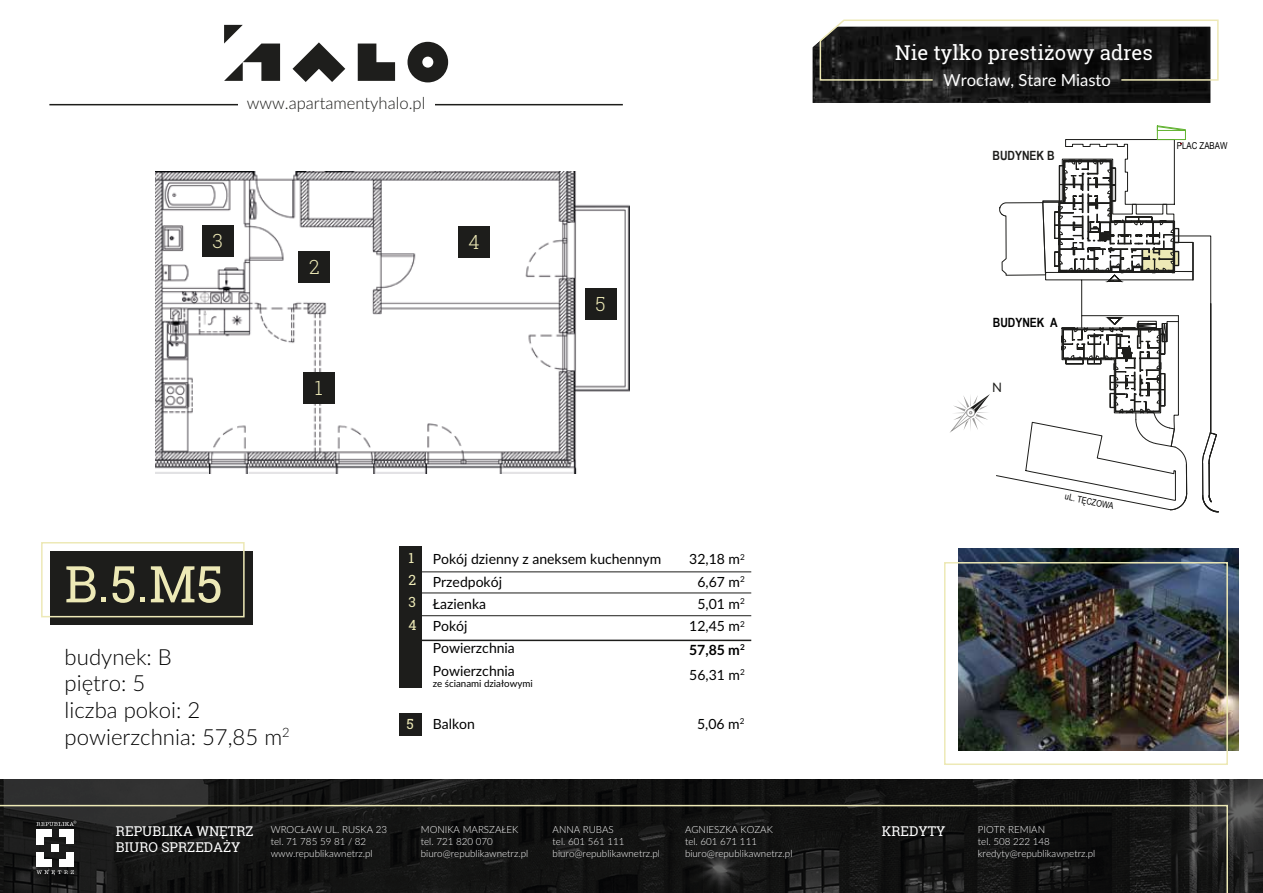
<style>
.page{position:relative;width:1263px;height:893px;background:#fff}
.page>*{position:absolute;margin:0;border:0;box-sizing:border-box;transform-origin:0 0}
.t1{font:50.7px "Roboto Slab";color:#ede9b6}
.t2{font:300 22.2px/26.5px "Lato";color:#000101}
.t3{font:20.4px "Roboto Slab";color:#fff}
.t4{font:300 19.5px "Roboto Slab";color:#ede9b6}
.t5{font:300 16.65px "Lato";color:#1d1d1b}
.t6{font:16.65px "Lato";color:#fff}
.t7{font:13.95px/22.4px "Lato";color:#000101}
.t8{font:700 13.95px/25px "Lato";color:#000101}
.t9{font:13.95px/22.4px "Roboto Slab";color:#ede9b6}
.t10{font:13.5px/16.2px "Roboto Slab";color:#fff}
.t11{font:13.05px "Lato";color:#1d1d1b}
.t12{font:700 12.75px "Arial Narrow";color:#010101}
.t13{font:700 12.75px "Arial Narrow";color:#1d1d1b}
.t14{font:300 9.75px/11.7px "Lato";color:#fff}
.t15{font:9.75px "Lato";color:#000101}
.t16{font:9.6px "Arial Narrow";color:#010101}
.t17{font:9px "Arial Narrow";color:#010101}
.s1{font-weight:400}
</style>
<div class="page">
<img style="left:155px;top:171px;width:474px;height:302px">
<img style="left:959px;top:548px;width:280px;height:202px">
<hr style="left:49px;top:104px;width:574px;height:1px;background:#1d1d1b">
<div style="left:238px;top:94px;width:196px;height:24px;background:#fff"></div>
<div style="left:400px;top:546px;width:22px;height:141px;background:#1d1d1b"></div>
<div style="left:400px;top:713px;width:22px;height:22px;background:#1d1d1b"></div>
<div style="left:51px;top:551px;width:202px;height:73px;background:#1d1d1b"></div>
<svg style="left:292px;top:42px;width:53px;height:40px"></svg>
<svg style="left:358px;top:44px;width:37px;height:37px"></svg>
<svg style="left:407px;top:42px;width:41px;height:40px"></svg>
<svg style="left:224px;top:25px;width:56px;height:56px"></svg>
<div style="left:299px;top:251px;width:31px;height:31px;background:#1d1d1b"></div>
<div style="left:303px;top:372px;width:31px;height:31px;background:#1d1d1b"></div>
<div style="left:202px;top:226px;width:31px;height:31px;background:#1d1d1b"></div>
<div style="left:458px;top:226px;width:31px;height:31px;background:#1d1d1b"></div>
<div style="left:585px;top:288px;width:31px;height:31px;background:#1d1d1b"></div>
<div style="left:41px;top:542px;width:204px;height:75px;border:2px solid #ede9b6"></div>
<hr style="left:400px;top:593px;width:351px;height:1px;background:#1d1d1b">
<hr style="left:400px;top:572px;width:351px;height:1px;background:#1d1d1b">
<hr style="left:400px;top:615px;width:351px;height:1px;background:#1d1d1b">
<hr style="left:400px;top:640px;width:351px;height:1px;background:#1d1d1b">
<svg style="left:813px;top:19px;width:406px;height:84px;background:#333331"></svg>
<div style="left:944px;top:562px;width:284px;height:203px;border:2px solid #ede9b6"></div>
<img style="left:0;top:780px;width:1263px;height:113px">
<svg style="left:0;top:805px;width:1228px;height:88px;background:#1a1a19"></svg>
<svg style="left:950px;top:125px;width:268px;height:387px"></svg>
<h3 class="t5" style="left:247px;top:91px;width:180px">www.apartamentyhalo.pl</h3>
<h3 class="t4" style="left:213px;top:228px;width:12px">3</h3>
<h3 class="t4" style="left:468px;top:228px;width:13px">4</h3>
<h3 class="t4" style="left:309px;top:253px;width:12px">2</h3>
<h3 class="t4" style="left:315px;top:374px;width:9px">1</h3>
<h3 class="t4" style="left:596px;top:290px;width:12px">5</h3>
<h3 class="t3" style="left:895px;top:38px;width:259px">Nie tylko prestiżowy adres</h3>
<h3 class="t6" style="left:943px;top:68px;width:169px">Wrocław, Stare Miasto</h3>
<h3 class="t13" style="left:992px;top:145px;width:64px">BUDYNEK B</h3>
<p class="t16" style="left:1177px;top:138px;width:52px">PLAC ZABAW</p>
<h3 class="t12" style="left:993px;top:313px;width:66px">BUDYNEK A</h3>
<h3 class="t11" style="left:992px;top:378px;width:11px">N</h3>
<h1 class="t1" style="left:65px;top:549px;width:160px">B.5.M5</h1>
<h2 class="t2" style="left:65px;top:643px;width:227px">budynek: B<br>piętro: 5<br>liczba pokoi: 2 powierzchnia: 57,85 m<sup>2</sup></h2>
<h3 class="t9" style="left:408px;top:546px;width:10px">1<br>2<br>3<br>4</h3>
<h3 class="t7" style="left:689px;top:547px;width:57px;text-align:center">32,18 m<sup>2<br></sup>6,67 m<sup>2<br></sup>5,01 m<sup>2<br></sup>12,45 m<sup>2</sup></h3>
<h3 class="t8" style="left:689px;top:637px;width:57px">57,85 m<sup>2<br></sup><span class="s1">56,31 m</span><sup>2</sup></h3>
<h3 class="t7" style="left:433px;top:547px;width:230px">Pokój dzienny z aneksem kuchennym<br>Przedpokój<br>Łazienka<br>Pokój<br>Powierzchnia<br>Powierzchnia</h3>
<p class="t15" style="left:433px;top:676px;width:101px">ze ścianami działowymi</p>
<h3 class="t9" style="left:407px;top:712px;width:9px">5</h3>
<h3 class="t7" style="left:433px;top:712px;width:44px">Balkon</h3>
<h3 class="t7" style="left:697px;top:712px;width:49px">5,06 m<sup>2</sup></h3>
<p class="t17" style="left:1066px;top:490px;width:51px;rotate:11deg">uL. TĘCZOWA</p>
<h3 class="t10" style="left:116px;top:823px;width:139px">REPUBLIKA WNĘTRZ<br>BIURO SPRZEDAŻY</h3>
<p class="t14" style="left:271px;top:823px;width:118px">WROCŁAW UL. RUSKA 23 tel. 71 785 59 81 / 82 www.republikawnetrz.pl</p>
<p class="t14" style="left:685px;top:823px;width:109px">AGNIESZKA KOZAK<br>tel. 601 671 111 biuro@republikawnetrz.pl</p>
<p class="t14" style="left:421px;top:823px;width:109px">MONIKA MARSZAŁEK tel. 721 820 070 biuro@republikawnetrz.pl</p>
<p class="t14" style="left:553px;top:823px;width:109px">ANNA RUBAS<br>tel. 601 561 111 biuro@republikawnetrz.pl</p>
<p class="t14" style="left:978px;top:823px;width:119px">PIOTR REMIAN<br>tel. 508 222 148 kredyty@republikawnetrz.pl</p>
<h3 class="t10" style="left:882px;top:823px;width:65px">KREDYTY</h3>
</div>
